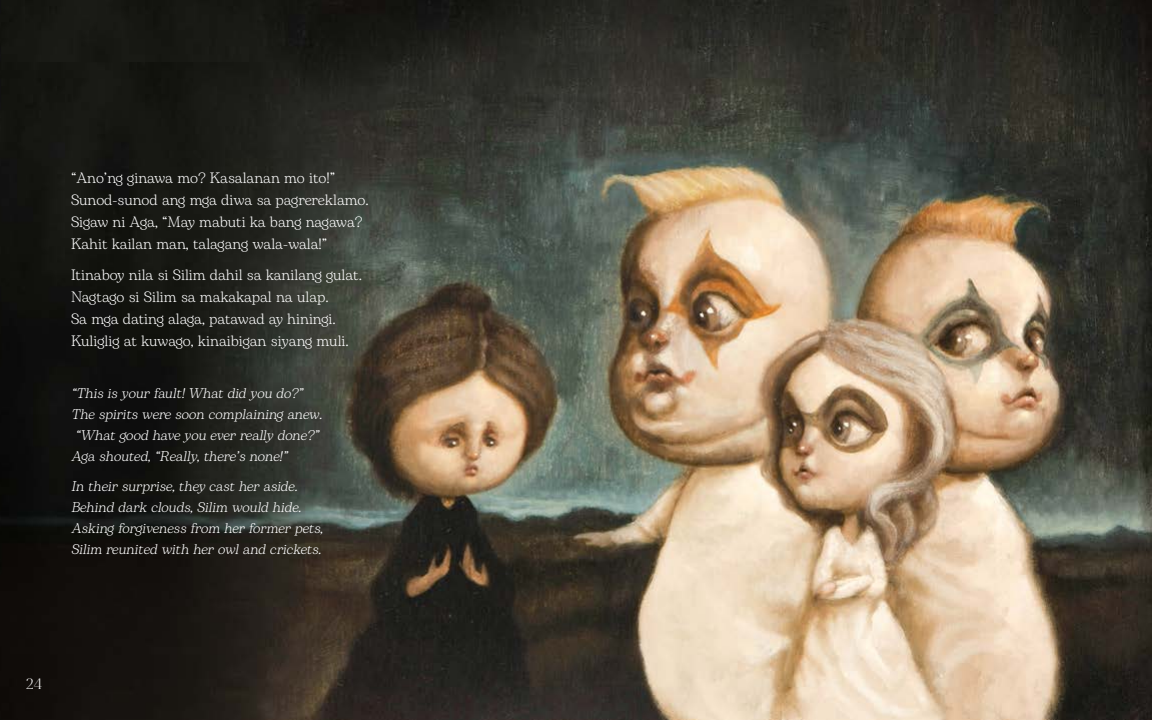
<style>
.page{position:relative;width:1152px;height:720px;background:#fff}
.page>*{position:absolute;margin:0;border:0;box-sizing:border-box;transform-origin:0 0}
.t1{font:15px/22px "Bogart";color:#fff}
.t2{font:15px "MADE Mirage";color:#fff}
.t3{font:italic 14px/21px "Bogart";letter-spacing:-.015em;color:#fff}
</style>
<div class="page">
<img style="left:0;top:0;width:1152px;height:720px">
<p class="t1" style="left:71px;top:167px;width:299px">“Ano’ng ginawa mo? Kasalanan mo ito!” Sunod-sunod ang mga diwa sa pagrereklamo.<br>Sigaw ni Aga, “May mabuti ka bang nagawa?<br>Kahit kailan man, talagang wala-wala!”</p>
<p class="t1" style="left:71px;top:264px;width:293px">Itinaboy nila si Silim dahil sa kanilang gulat.<br>Nagtago si Silim sa makakapal na ulap.<br>Sa mga dating alaga, patawad ay hiningi.<br>Kuliglig at kuwago, kinaibigan siyang muli.</p>
<p class="t3" style="left:71px;top:383px;width:256px">“This is y ourfault!Whatdid y ou do?” The spirits were soon complaining anew. “Whatgood have y ou everreally done?” Aga shouted,“Really,there’s none!”</p>
<p class="t3" style="left:71px;top:476px;width:257px">In theirsurprise,they castheraside.<br>Behind dark clouds,Silim would hide.<br>Asking forgiveness from herformerpets, Silim reunited with herowland crickets.</p>
<p class="t2" style="left:26px;top:675px;width:18px">24</p>
</div>
